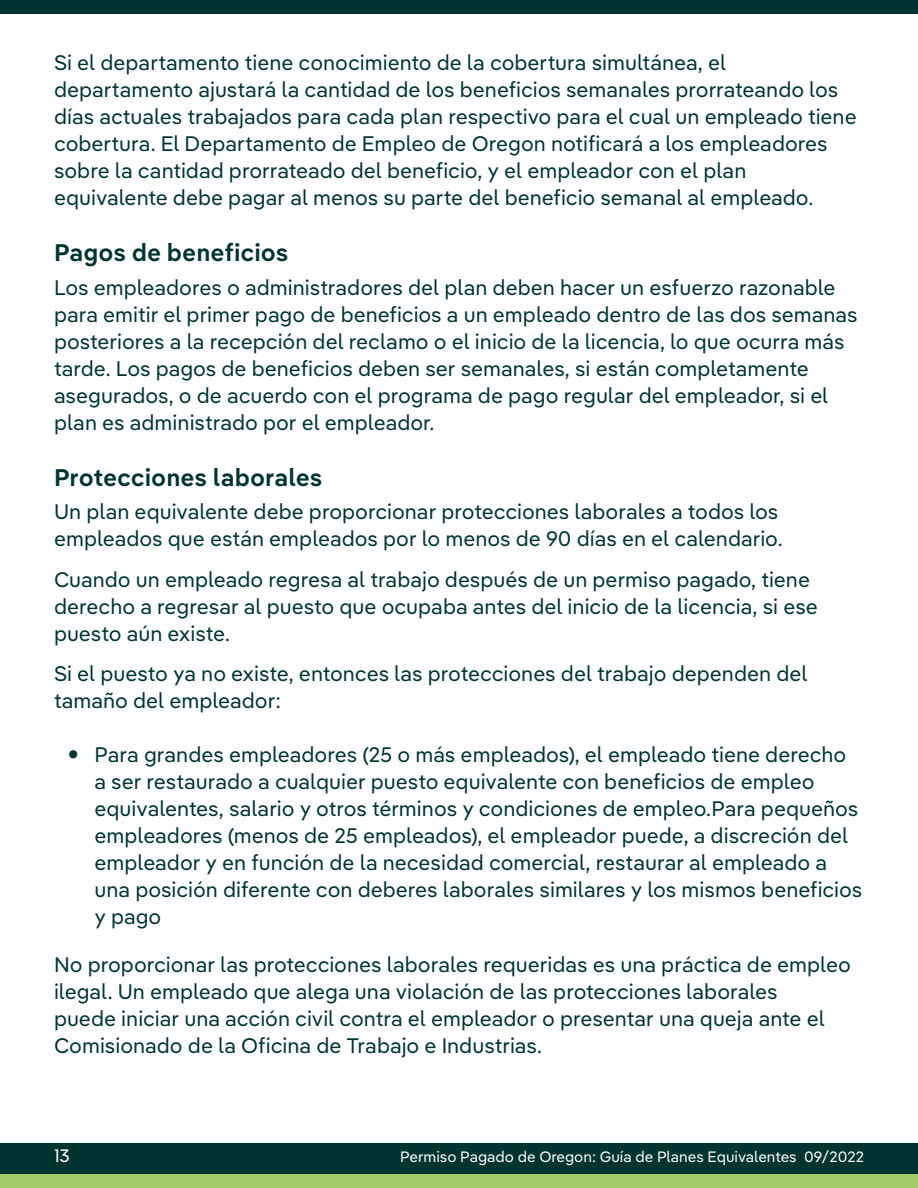
<style>
.page{position:relative;width:918px;height:1188px;background:#fff}
.page>*{position:absolute;margin:0;border:0;box-sizing:border-box;transform-origin:0 0}
.t1{font:600 24px "Pangea Text";color:#003431}
.t2{font:21px/27px "Pangea Text";color:#003431}
.t3{font:18px "Pangea Text";color:#fff}
.t4{font:15px "Pangea Text";color:#fff}
</style>
<div class="page">
<div style="left:0;top:1144px;width:918px;height:44px;background:#003431"></div>
<div style="left:0;top:0;width:918px;height:14px;background:#003431"></div>
<div style="left:0;top:1174px;width:918px;height:14px;background:#a1ce6b"></div>
<p class="t2" style="left:54px;top:48px;width:804px">Si el departamento tiene conocimiento de la cobertura simultánea, el departamento ajustará la cantidad de los beneficios semanales prorrateando los días actuales trabajados para cada plan respectivo para el cual un empleado tiene cobertura. El Departamento de Empleo de Oregon notificará a los empleadores sobre la cantidad prorrateado del beneficio, y el empleador con el plan equivalente debe pagar al menos su parte del beneficio semanal al empleado.</p>
<p class="t1" style="left:54px;top:234px;width:236px">Pagos de beneficios</p>
<p class="t2" style="left:54px;top:273px;width:805px">Los empleadores o administradores del plan deben hacer un esfuerzo razonable para emitir el primer pago de beneficios a un empleado dentro de las dos semanas posteriores a la recepción del reclamo o el inicio de la licencia, lo que ocurra más tarde. Los pagos de beneficios deben ser semanales, si están completamente asegurados, o de acuerdo con el programa de pago regular del empleador, si el plan es administrado por el empleador.</p>
<p class="t1" style="left:54px;top:458px;width:270px">Protecciones laborales</p>
<p class="t2" style="left:54px;top:497px;width:730px">Un plan equivalente debe proporcionar protecciones laborales a todos los empleados que están empleados por lo menos de 90 días en el calendario.</p>
<p class="t2" style="left:54px;top:565px;width:765px">Cuando un empleado regresa al trabajo después de un permiso pagado, tiene derecho a regresar al puesto que ocupaba antes del inicio de la licencia, si ese puesto aún existe.</p>
<p class="t2" style="left:54px;top:659px;width:755px">Si el puesto ya no existe, entonces las protecciones del trabajo dependen del tamaño del empleador:</p>
<p class="t2" style="left:95px;top:740px;width:769px">Para grandes empleadores (25 o más empleados), el empleado tiene derecho a ser restaurado a cualquier puesto equivalente con beneficios de empleo equivalentes, salario y otros términos y condiciones de empleo.Para pequeños empleadores (menos de 25 empleados), el empleador puede, a discreción del empleador y en función de la necesidad comercial, restaurar al empleado a una posición diferente con deberes laborales similares y los mismos beneficios y pago</p>
<p class="t2" style="left:54px;top:950px;width:798px">No proporcionar las protecciones laborales requeridas es una práctica de empleo ilegal. Un empleado que alega una violación de las protecciones laborales<br>puede iniciar una acción civil contra el empleador o presentar una queja ante el Comisionado de la Oficina de Trabajo e Industrias.</p>
<p class="t3" style="left:54px;top:1142px;width:18px">13</p>
<p class="t4" style="left:400px;top:1145px;width:465px">Permiso Pagado de Oregon: Guía de Planes Equivalentes 09/2022</p>
</div>
